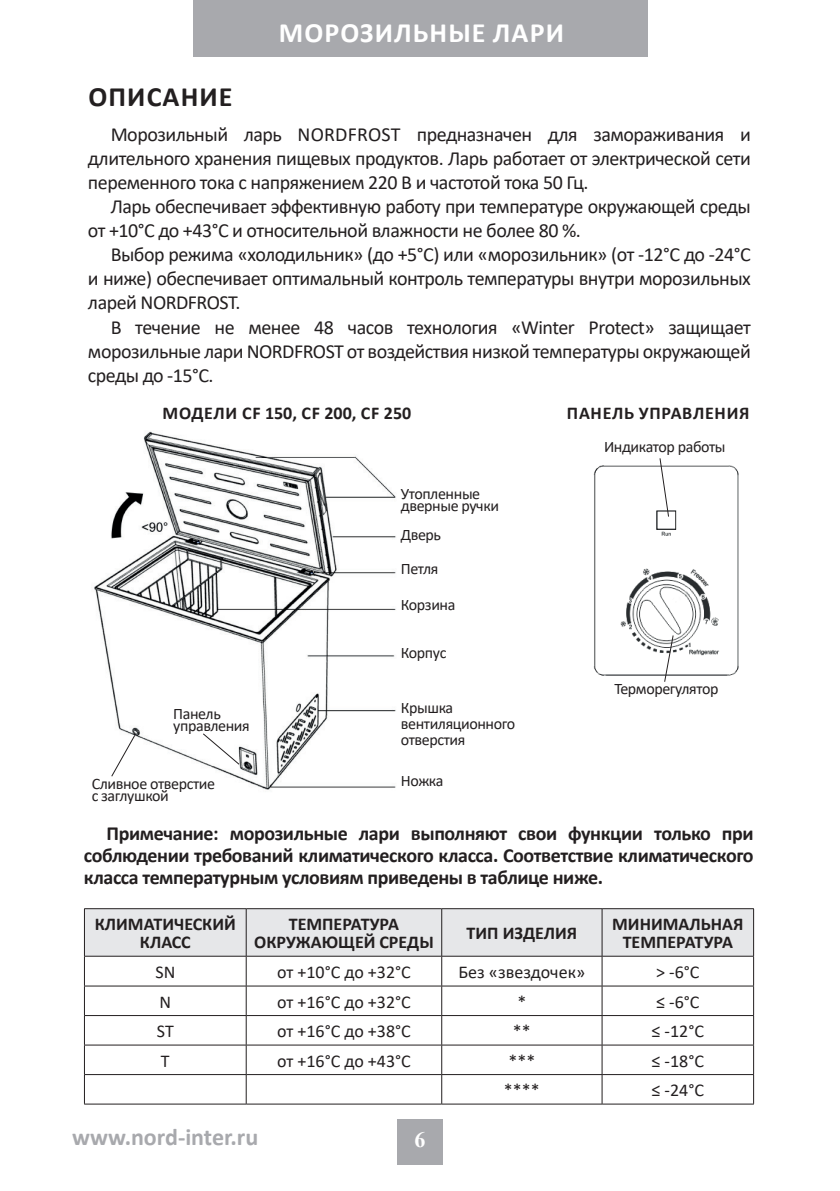
<style>
.page{position:relative;width:840px;height:1191px;background:#fff}
.page>*{position:absolute;margin:0;border:0;box-sizing:border-box;transform-origin:0 0}
.t1{font:700 28px "Calibri";letter-spacing:.04em;color:#fff}
.t2{font:700 28px "Calibri";letter-spacing:.04em;color:#231f20}
.t3{font:700 24px "Calibri";color:#a8a9ad}
.t4{font:700 22px "Times New Roman";color:#fff}
.t5{font:20px/24px "Calibri";letter-spacing:-.025em;color:#231f20;text-align:justify}
.t6{font:700 20px/22px "Calibri";letter-spacing:-.02em;color:#231f20;text-align:justify}
.t7{font:18px "Calibri";color:#231f20}
.t8{font:700 18px/18px "Calibri";color:#231f20;text-align:center}
.t9{font:700 18px "Calibri";letter-spacing:.02em;color:#231f20}
.t10{font:700 18px "Calibri";letter-spacing:.04em;color:#231f20}
.t11{font:16px/12px "Calibri";letter-spacing:-.025em;color:#231f20}
</style>
<div class="page">
<div style="left:193px;top:0;width:453px;height:57px;background:#a8a9ad"></div>
<div style="left:397px;top:1119px;width:45px;height:45px;background:#a8a9ad"></div>
<img style="left:94px;top:431px;width:302px;height:359px">
<svg style="left:84px;top:908px;width:669px;height:195px"></svg>
<hr style="left:84px;top:1103px;width:162px;height:1px;background:#231f20">
<hr style="left:246px;top:1103px;width:195px;height:1px;background:#231f20">
<hr style="left:441px;top:1103px;width:160px;height:1px;background:#231f20">
<hr style="left:601px;top:1103px;width:152px;height:1px;background:#231f20">
<svg style="left:110px;top:734px;width:26px;height:43px"></svg>
<svg style="left:202px;top:732px;width:38px;height:33px"></svg>
<img style="left:593px;top:465px;width:146px;height:211px">
<svg style="left:663px;top:634px;width:11px;height:48px"></svg>
<svg style="left:658px;top:458px;width:11px;height:60px"></svg>
<h1 class="t1" style="left:278px;top:13px;width:286px">МОРОЗИЛЬНЫЕ ЛАРИ</h1>
<h1 class="t2" style="left:88px;top:77px;width:145px">ОПИСАНИЕ</h1>
<p class="t5" style="left:88px;top:122px;width:664px;text-indent:23px">Морозильный ларь NORDFROST предназначен для замораживания и длительного хранения пищевых продуктов. Ларь работает от электрической сети переменного тока с напряжением 220 В и частотой тока 50 Гц.</p>
<p class="t5" style="left:88px;top:194px;width:664px;text-indent:23px">Ларь обеспечивает эффективную работу при температуре окружающей среды от +10°С до +43°С и относительной влажности не более 80 %.</p>
<p class="t5" style="left:88px;top:242px;width:664px;text-indent:23px">Выбор режима «холодильник» (до +5°С) или «морозильник» (от -12°С до -24°С и ниже) обеспечивает оптимальный контроль температуры внутри морозильных ларей NORDFROST.</p>
<p class="t5" style="left:88px;top:314px;width:664px;text-indent:23px">В течение не менее 48 часов технология «Winter Protect» защищает морозильные лари NORDFROST от воздействия низкой температуры окружающей среды до -15°С.</p>
<p class="t9" style="left:162px;top:400px;width:250px">МОДЕЛИ CF 150, CF 200, CF 250</p>
<p class="t10" style="left:566px;top:400px;width:184px">ПАНЕЛЬ УПРАВЛЕНИЯ</p>
<p class="t11" style="left:173px;top:707px;width:78px">Панель управления</p>
<p class="t11" style="left:92px;top:777px;width:125px">Сливное отверстие с заглушкой</p>
<p class="t11" style="left:400px;top:487px;width:100px">Утопленные дверные ручки</p>
<p class="t11" style="left:400px;top:529px;width:42px">Дверь</p>
<p class="t11" style="left:400px;top:563px;width:39px">Петля</p>
<p class="t11" style="left:400px;top:598px;width:56px">Корзина</p>
<p class="t11" style="left:400px;top:646px;width:47px">Корпус</p>
<p class="t11" style="left:400px;top:699px;width:116px;line-height:16px">Крышка вентиляционного отверстия</p>
<p class="t11" style="left:400px;top:774px;width:44px">Ножка</p>
<p class="t11" style="left:603px;top:440px;width:123px">Индикатор работы</p>
<p class="t11" style="left:614px;top:682px;width:105px">Терморегулятор</p>
<p class="t6" style="left:84px;top:822px;width:671px;text-indent:23px">Примечание: морозильные лари выполняют свои функции только при соблюдении требований климатического класса. Соответствие климатического класса температурным условиям приведены в таблице ниже.</p>
<p class="t8" style="left:95px;top:915px;width:142px">КЛИМАТИЧЕСКИЙ<br>КЛАСС</p>
<p class="t8" style="left:254px;top:915px;width:181px">ТЕМПЕРАТУРА<br>ОКРУЖАЮЩЕЙ СРЕДЫ</p>
<p class="t8" style="left:466px;top:924px;width:112px">ТИП ИЗДЕЛИЯ</p>
<p class="t8" style="left:612px;top:915px;width:133px">МИНИМАЛЬНАЯ<br>ТЕМПЕРАТУРА</p>
<p class="t7" style="left:155px;top:959px;width:21px">SN</p>
<p class="t7" style="left:277px;top:959px;width:135px">от +10°С до +32°С</p>
<p class="t7" style="left:458px;top:959px;width:128px">Без «звездочек»</p>
<p class="t7" style="left:655px;top:959px;width:45px">&gt; -6°С</p>
<p class="t7" style="left:159px;top:989px;width:13px">N</p>
<p class="t7" style="left:277px;top:989px;width:135px">от +16°С до +32°С</p>
<p class="t7" style="left:517px;top:989px;width:10px">*</p>
<p class="t7" style="left:655px;top:989px;width:45px">≤ -6°С</p>
<p class="t7" style="left:157px;top:1018px;width:18px">ST</p>
<p class="t7" style="left:277px;top:1018px;width:135px">от +16°С до +38°С</p>
<p class="t7" style="left:512px;top:1018px;width:19px">**</p>
<p class="t7" style="left:651px;top:1018px;width:54px">≤ -12°С</p>
<p class="t7" style="left:161px;top:1048px;width:10px">T</p>
<p class="t7" style="left:277px;top:1048px;width:135px">от +16°С до +43°С</p>
<p class="t7" style="left:508px;top:1048px;width:28px">***</p>
<p class="t7" style="left:651px;top:1048px;width:54px">≤ -18°С</p>
<p class="t7" style="left:503px;top:1077px;width:37px">****</p>
<p class="t7" style="left:651px;top:1077px;width:54px">≤ -24°С</p>
<p class="t3" style="left:72px;top:1120px;width:188px">www.nord-inter.ru</p>
<p class="t4" style="left:414px;top:1124px;width:12px">6</p>
</div>
